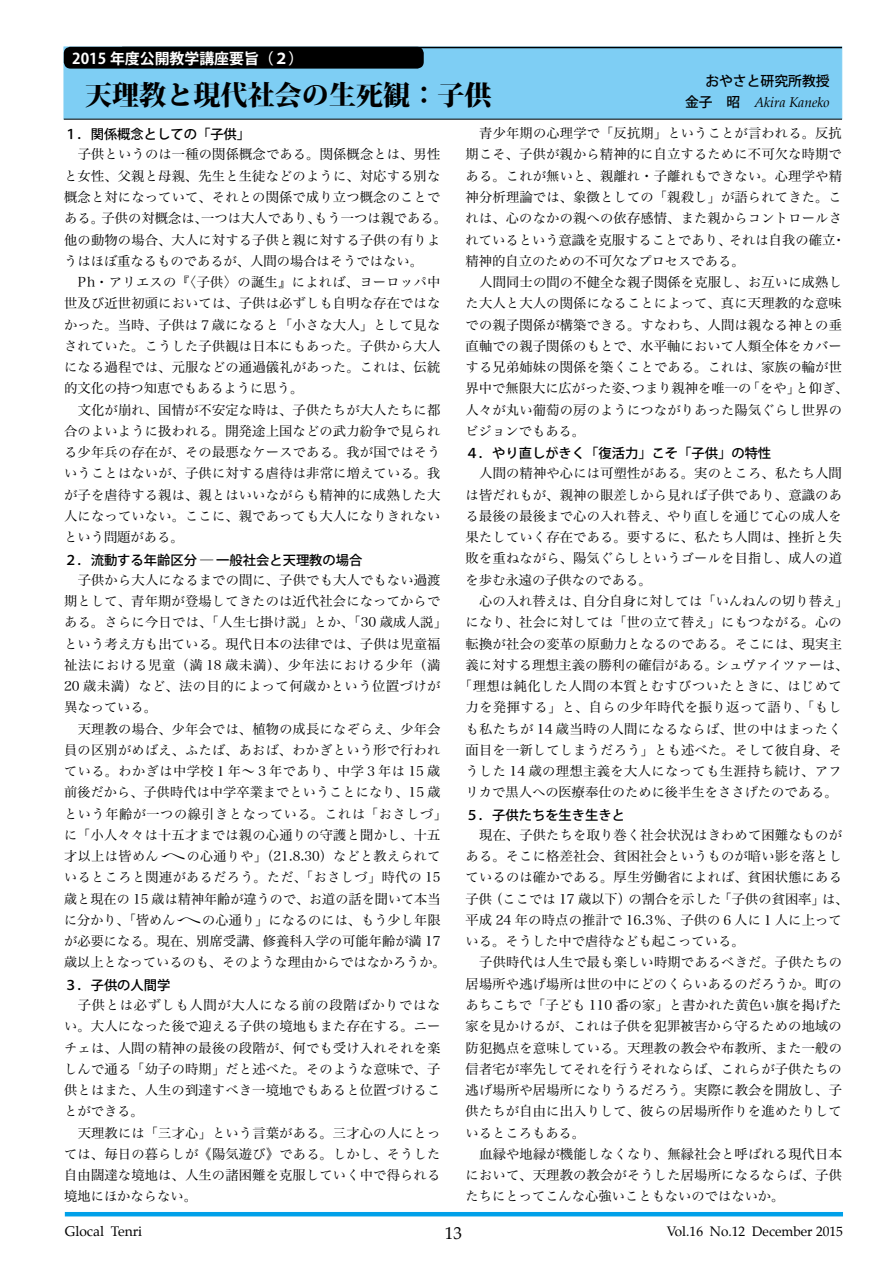
<style>
.page{position:relative;width:893px;height:1263px;background:#fff}
.page>*{position:absolute;margin:0;border:0;box-sizing:border-box;transform-origin:0 0}
.t1{font:800 27.15px "Koz Min Pro";color:#000}
.t2{font:16.95px "Palatino";color:#000}
.t3{font:700 14.85px "Koz Go Pro";color:#fff}
.t4{font:italic 13.8px "Palatino";color:#000}
.t5{font:13.8px "Palatino";color:#000}
.t6{font:500 13.8px "Koz Go Pro";color:#000}
.t7{font:13.5px "Palatino";color:#000}
.t8{font:13.35px/21.3px "Hira Min Pro W3";letter-spacing:.01em;color:#000;text-align:justify}
.t9{font:500 13.35px "Koz Go Pro";color:#000}
.t10{font:13.35px "Hira Min Pro W3";letter-spacing:.03em;color:#000}
.t11{font:13.35px "Hira Min Pro W3";letter-spacing:.035em;color:#000}
.s1{font-family:"Koz Go Pro";font-weight:500;font-style:normal}
</style>
<div class="page">
<hr style="left:65px;top:1212px;width:778px;height:4px;background:#00a0e9">
<div style="left:64px;top:47px;width:778px;height:72px;background:#7ecef4;border:1px solid #7ecef4"></div>
<hr style="left:64px;top:119px;width:778px;height:1px;background:#000">
<hr style="left:122px;top:47px;width:720px;height:1px;background:#000">
<div style="left:64px;top:47px;width:360px;height:22px;background:#000;border-radius:7px"></div>
<p class="t3" style="left:72px;top:49px;width:240px">2015 年度公開教学講座要旨（２）　</p>
<h1 class="t1" style="left:85px;top:74px;width:408px">天理教と現代社会の生死観：子供</h1>
<p class="t6" style="left:705px;top:72px;width:126px">おやさと研究所教授</p>
<p class="t4" style="left:685px;top:91px;width:146px"><span class="s1">金子　昭　</span>Akira Kaneko</p>
<p class="t9" style="left:64px;top:126px;width:188px">１．関係概念としての「子供」</p>
<p class="t8" style="left:64px;top:143px;width:384px;text-align:left;text-indent:14px">子供というのは一種の関係概念である。関係概念とは、男性と女性、父親と母親、先生と生徒などのように、対応する別な概念と対になっていて、それとの関係で成り立つ概念のことである。子供の対概念は、一つは大人であり、もう一つは親である。他の動物の場合、大人に対する子供と親に対する子供の有りようはほぼ重なるものであるが、人間の場合はそうではない。</p>
<p class="t8" style="left:64px;top:270px;width:378px;text-indent:14px">Ph・アリエスの『〈子供〉の誕生』によれば、ヨーロッパ中世及び近世初頭においては、子供は必ずしも自明な存在ではなかった。当時、子供は７歳になると「小さな大人」として見なされていた。こうした子供観は日本にもあった。子供から大人になる過程では、元服などの通過儀礼があった。これは、伝統的文化の持つ知恵でもあるように思う。</p>
<p class="t8" style="left:64px;top:398px;width:378px;text-indent:14px">文化が崩れ、国情が不安定な時は、子供たちが大人たちに都合のよいように扱われる。開発途上国などの武力紛争で見られる少年兵の存在が、その最悪なケースである。我が国ではそういうことはないが、子供に対する虐待は非常に増えている。我が子を虐待する親は、親とはいいながらも精神的に成熟した大人になっていない。ここに、親であっても大人になりきれないという問題がある。</p>
<p class="t9" style="left:64px;top:551px;width:300px">２．流動する年齢区分 ― 一般社会と天理教の場合</p>
<p class="t8" style="left:64px;top:568px;width:384px;text-align:left;text-indent:14px">子供から大人になるまでの間に、子供でも大人でもない過渡期として、青年期が登場してきたのは近代社会になってからである。さらに今日では、「人生七掛け説」とか、「30 歳成人説」という考え方も出ている。現代日本の法律では、子供は児童福祉法における児童（満 18 歳未満）、少年法における少年（満<br>20 歳未満）など、法の目的によって何歳かという位置づけが異なっている。</p>
<p class="t8" style="left:64px;top:717px;width:384px;text-align:center">天理教の場合、少年会では、植物の成長になぞらえ、少年会<br>員の区別がめばえ、ふたば、あおば、わかぎという形で行われている。わかぎは中学校１年～３年であり、中学３年は 15 歳前後だから、子供時代は中学卒業までということになり、15 歳という年齢が一つの線引きとなっている。これは「おさしづ」に「小人々々は十五才までは親の心通りの守護と聞かし、十五才以上は皆めんへの心通りや」（21.8.30）などと教えられているところと関連があるだろう。ただ、「おさしづ」時代の 15歳と現在の 15 歳は精神年齢が違うので、お道の話を聞いて本当に分かり、「皆めんへの心通り」になるのには、もう少し年限が必要になる。現在、別席受講、修養科入学の可能年齢が満 17歳以上となっているのも、そのような理由からではなかろうか。</p>
<p class="t9" style="left:64px;top:976px;width:108px">３．子供の人間学</p>
<p class="t8" style="left:64px;top:993px;width:378px;text-indent:14px">子供とは必ずしも人間が大人になる前の段階ばかりではない。大人になった後で迎える子供の境地もまた存在する。ニーチェは、人間の精神の最後の段階が、何でも受け入れそれを楽しんで通る「幼子の時期」だと述べた。そのような意味で、子供とはまた、人生の到達すべき一境地でもあると位置づけることができる。</p>
<p class="t8" style="left:64px;top:1121px;width:378px;text-indent:14px">天理教には「三才心」という言葉がある。三才心の人にとっては、毎日の暮らしが《陽気遊び》である。しかし、そうした自由闊達な境地は、人生の諸困難を克服していく中で得られる境地にほかならない。</p>
<p class="t8" style="left:466px;top:121px;width:381px;text-align:left;text-indent:14px">青少年期の心理学で「反抗期」ということが言われる。反抗期こそ、子供が親から精神的に自立するために不可欠な時期である。これが無いと、親離れ・子離れもできない。心理学や精神分析理論では、象徴としての「親殺し」が語られてきた。これは、心のなかの親への依存感情、また親からコントロールされているという意識を克服することであり、それは自我の確立・精神的自立のための不可欠なプロセスである。</p>
<p class="t8" style="left:466px;top:270px;width:384px;text-align:left;text-indent:14px">人間同士の間の不健全な親子関係を克服し、お互いに成熟した大人と大人の関係になることによって、真に天理教的な意味での親子関係が構築できる。すなわち、人間は親なる神との垂直軸での親子関係のもとで、水平軸において人類全体をカバーする兄弟姉妹の関係を築くことである。これは、家族の輪が世界中で無限大に広がった姿、つまり親神を唯一の「をや」と仰ぎ、人々が丸い葡萄の房のようにつながりあった陽気ぐらし世界のビジョンでもある。</p>
<p class="t9" style="left:466px;top:445px;width:307px">４．やり直しがきく「復活力」こそ「子供」の特性</p>
<p class="t8" style="left:466px;top:461px;width:378px;text-indent:14px">人間の精神や心には可塑性がある。実のところ、私たち人間は皆だれもが、親神の眼差しから見れば子供であり、意識のある最後の最後まで心の入れ替え、やり直しを通じて心の成人を果たしていく存在である。要するに、私たち人間は、挫折と失敗を重ねながら、陽気ぐらしというゴールを目指し、成人の道を歩む永遠の子供なのである。</p>
<p class="t8" style="left:479px;top:589px;width:371px">心の入れ替えは、自分自身に対しては「いんねんの切り替え」</p>
<p class="t8" style="left:466px;top:610px;width:378px">になり、社会に対しては「世の立て替え」にもつながる。心の</p>
<p class="t8" style="left:466px;top:632px;width:378px">転換が社会の変革の原動力となるのである。そこには、現実主</p>
<p class="t8" style="left:466px;top:653px;width:384px">義に対する理想主義の勝利の確信がある。シュヴァイツァーは、</p>
<p class="t10" style="left:459px;top:675px;width:384px">「理想は純化した人間の本質とむすびついたときに、はじめて</p>
<p class="t11" style="left:466px;top:696px;width:378px">力を発揮する」と、自らの少年時代を振り返って語り、「もし</p>
<p class="t8" style="left:466px;top:717px;width:378px">も私たちが 14 歳当時の人間になるならば、世の中はまったく</p>
<p class="t8" style="left:466px;top:738px;width:378px">面目を一新してしまうだろう」とも述べた。そして彼自身、そ</p>
<p class="t8" style="left:466px;top:759px;width:378px">うした 14 歳の理想主義を大人になっても生涯持ち続け、アフ</p>
<p class="t8" style="left:466px;top:780px;width:374px">リカで黒人への医療奉仕のために後半生をささげたのである。</p>
<p class="t9" style="left:466px;top:806px;width:161px">５．子供たちを生き生きと</p>
<p class="t8" style="left:466px;top:823px;width:384px;text-align:left;text-indent:14px">現在、子供たちを取り巻く社会状況はきわめて困難なものがある。そこに格差社会、貧困社会というものが暗い影を落としているのは確かである。厚生労働省によれば、貧困状態にある子供（ここでは 17 歳以下）の割合を示した「子供の貧困率」は、平成 24 年の時点の推計で 16.3％、子供の６人に１人に上っている。そうした中で虐待なども起こっている。</p>
<p class="t8" style="left:466px;top:950px;width:378px;text-indent:14px">子供時代は人生で最も楽しい時期であるべきだ。子供たちの居場所や逃げ場所は世の中にどのくらいあるのだろうか。町のあちこちで「子ども 110 番の家」と書かれた黄色い旗を掲げた家を見かけるが、これは子供を犯罪被害から守るための地域の防犯拠点を意味している。天理教の教会や布教所、また一般の信者宅が率先してそれを行うそれならば、これらが子供たちの逃げ場所や居場所になりうるだろう。実際に教会を開放し、子供たちが自由に出入りして、彼らの居場所作りを進めたりしているところもある。</p>
<p class="t8" style="left:466px;top:1142px;width:378px;text-indent:14px">血縁や地縁が機能しなくなり、無縁社会と呼ばれる現代日本において、天理教の教会がそうした居場所になるならば、子供たちにとってこんな心強いこともないのではないか。</p>
<p class="t5" style="left:65px;top:1220px;width:79px">Glocal Tenri</p>
<p class="t2" style="left:445px;top:1219px;width:19px">13</p>
<p class="t7" style="left:667px;top:1220px;width:178px">Vol.16 No.12 December 2015</p>
</div>
